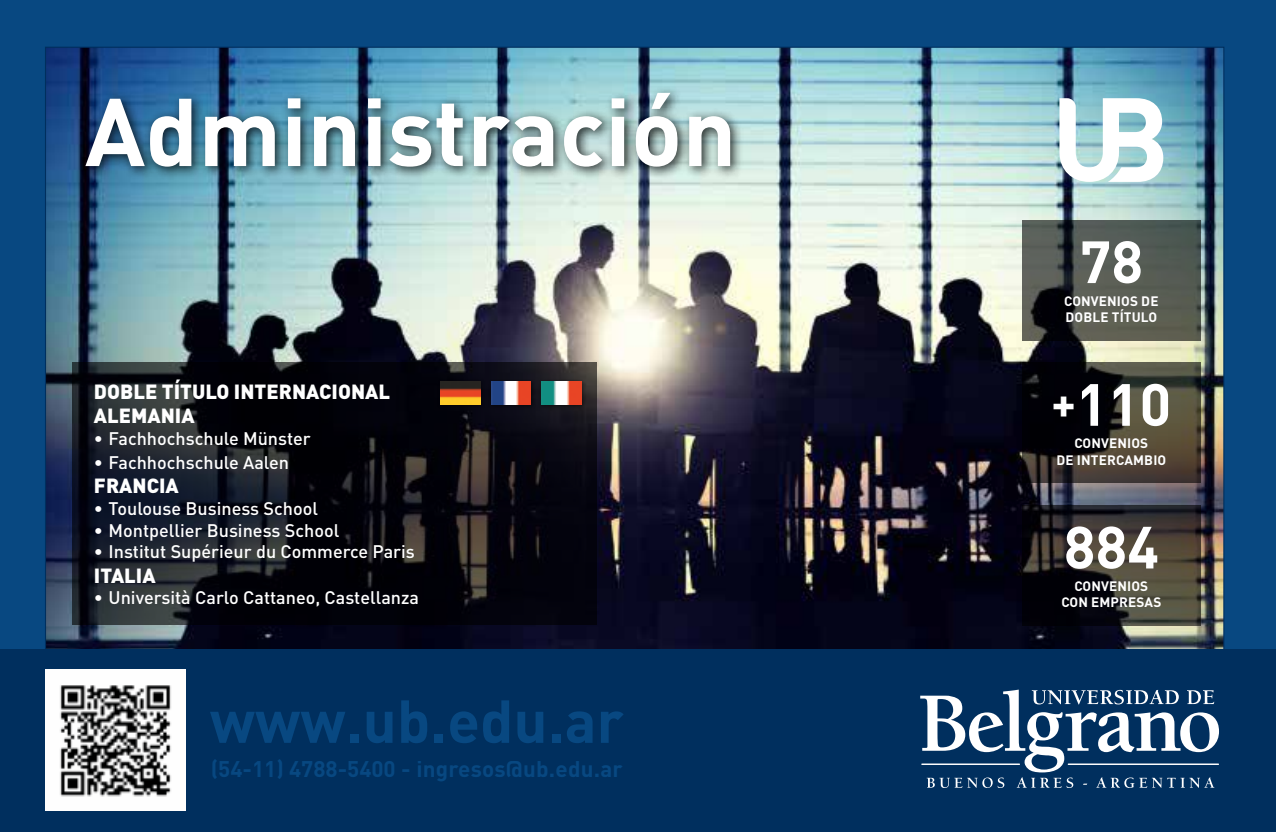
<style>
.page{position:relative;width:1276px;height:832px;background:#fff}
.page>*{position:absolute;margin:0;border:0;box-sizing:border-box;transform-origin:0 0}
.t1{font:700 94.5px "DIN Pro";color:#fff}
.t2{font:700 59.62px "DIN Pro";color:#084881}
.t3{font:700 58.5px "DIN Pro";color:#fff}
.t4{font:700 22.28px "DIN Pro";letter-spacing:.01em;color:#084881}
.t5{font:900 20.25px/24.3px "DIN Pro";color:#fff}
.t6{font:500 18px "DIN Pro";color:#fff}
.t7{font:700 13.5px/16.2px "DIN Pro";letter-spacing:.01em;color:#fff;text-align:center}
.s1{font-size:45px}
</style>
<div class="page">
<div style="left:0;top:0;width:1272px;height:827px;background:#084881"></div>
<img style="left:47px;top:49px;width:1175px;height:600px">
<div style="left:79px;top:86px;width:664px;height:94px;background:#000;opacity:.8"></div>
<div style="left:0;top:649px;width:1275px;height:182px;background:#002f5e"></div>
<svg style="left:920px;top:689px;width:298px;height:98px"></svg>
<svg style="left:72px;top:362px;width:524px;height:262px;background:#101118"></svg>
<div style="left:488px;top:378px;width:47px;height:31px;background:#000;opacity:.6"></div>
<img style="left:491px;top:381px;width:40px;height:23px">
<div style="left:438px;top:378px;width:47px;height:31px;background:#000;opacity:.6"></div>
<img style="left:441px;top:381px;width:39px;height:23px">
<div style="left:539px;top:378px;width:47px;height:31px;background:#000;opacity:.6"></div>
<img style="left:542px;top:381px;width:39px;height:23px">
<img style="left:45px;top:669px;width:140px;height:140px">
<svg style="left:1059px;top:98px;width:104px;height:84px;background:#d1e5e8"></svg>
<svg style="left:1022px;top:505px;width:178px;height:120px;background:#322e29"></svg>
<svg style="left:1022px;top:219px;width:178px;height:121px;background:#4f534d"></svg>
<svg style="left:1022px;top:362px;width:178px;height:121px;background:#302c25"></svg>
<h1 class="t1" style="left:85px;top:68px;width:653px">Administración</h1>
<p class="t5" style="left:94px;top:378px;width:297px">DOBLE TÍTULO INTERNACIONAL<br>ALEMANIA</p>
<p class="t6" style="left:94px;top:426px;width:218px">• Fachhochschule Münster</p>
<p class="t6" style="left:94px;top:450px;width:196px">• Fachhochschule Aalen</p>
<p class="t5" style="left:94px;top:473px;width:86px">FRANCIA</p>
<p class="t6" style="left:94px;top:496px;width:225px">• Toulouse Business School</p>
<p class="t6" style="left:94px;top:517px;width:247px">• Montpellier Business School</p>
<p class="t6" style="left:94px;top:539px;width:322px">• Institut Supérieur du Commerce Paris</p>
<p class="t5" style="left:94px;top:562px;width:63px">ITALIA</p>
<p class="t6" style="left:94px;top:585px;width:326px">• Università Carlo Cattaneo, Castellanza</p>
<h2 class="t2" style="left:210px;top:680px;width:415px">www.ub.edu.ar</h2>
<p class="t4" style="left:211px;top:753px;width:413px">(54-11) 4788-5400 - ingresos@ub.edu.ar</p>
<h3 class="t3" style="left:1079px;top:222px;width:65px">78</h3>
<p class="t7" style="left:1064px;top:292px;width:96px;text-align:left">CONVENIOS DE<br>DOBLE TÍTULO</p>
<h3 class="t3" style="left:1051px;top:364px;width:121px"><span class="s1">+</span>110</h3>
<p class="t7" style="left:1056px;top:434px;width:111px">CONVENIOS<br>DE INTERCAMBIO</p>
<h3 class="t3" style="left:1063px;top:507px;width:97px">884</h3>
<p class="t7" style="left:1061px;top:577px;width:101px">CONVENIOS<br>CON EMPRESAS</p>
</div>
